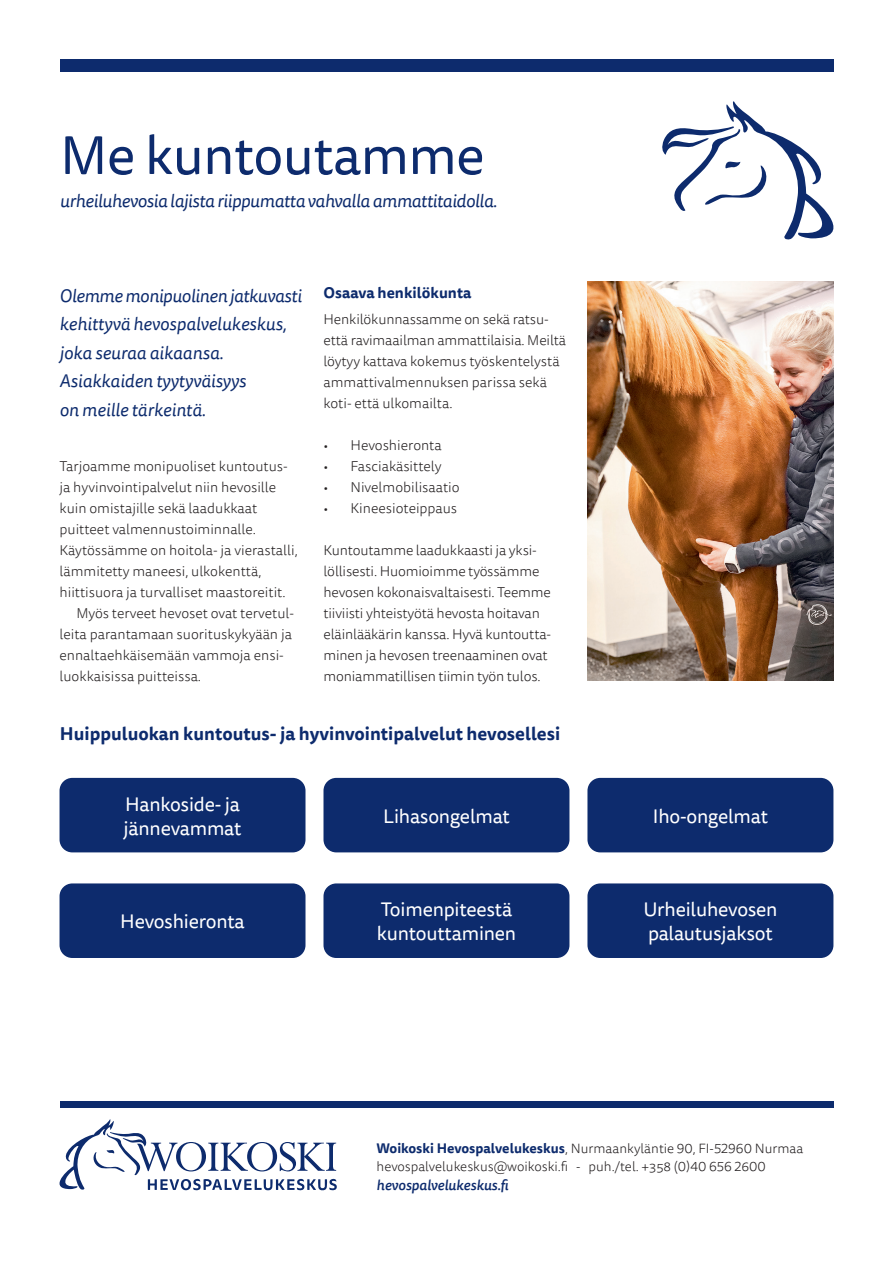
<style>
.page{position:relative;width:893px;height:1263px;background:#fff}
.page>*{position:absolute;margin:0;border:0;box-sizing:border-box;transform-origin:0 0}
.t1{font:54px "Tisa Sans Pro";letter-spacing:-.01em;color:#0d2b6d}
.t2{font:19.5px/24px "Tisa Sans Pro";letter-spacing:-.01em;color:#fff}
.t3{font:italic 18px/28.5px "Tisa Sans Pro";letter-spacing:-.015em;color:#0d2b6d}
.t4{font:700 18px "Tisa Sans Pro";color:#0d2b6d}
.t5{font:700 15px "Tisa Sans Pro";color:#0d2b6d}
.t6{font:300 14.25px/21px "Tisa Sans Pro";letter-spacing:-.005em;color:#231f20}
.t7{font:italic 500 14.25px "Tisa Sans Pro";color:#0d2b6d}
.t8{font:300 13.5px/18px "Tisa Sans Pro";color:#231f20}
.s1{font-weight:700;color:#0d2b6d}
</style>
<div class="page">
<div style="left:60px;top:60px;width:773px;height:12px;background:#0d2b6d"></div>
<div style="left:60px;top:1101px;width:773px;height:6px;background:#0d2b6d"></div>
<svg style="left:59px;top:1119px;width:278px;height:72px"></svg>
<svg style="left:662px;top:101px;width:172px;height:139px"></svg>
<img style="left:587px;top:282px;width:246px;height:398px">
<div style="left:60px;top:778px;width:245px;height:74px;background:#0d2b6d;border-radius:13px"></div>
<div style="left:60px;top:883px;width:245px;height:75px;background:#0d2b6d;border-radius:13px"></div>
<div style="left:323px;top:883px;width:246px;height:75px;background:#0d2b6d;border-radius:13px"></div>
<div style="left:587px;top:883px;width:246px;height:75px;background:#0d2b6d;border-radius:13px"></div>
<div style="left:323px;top:778px;width:246px;height:74px;background:#0d2b6d;border-radius:13px"></div>
<div style="left:587px;top:778px;width:246px;height:74px;background:#0d2b6d;border-radius:13px"></div>
<p class="t1" style="left:60px;top:119px;width:426px">Me kuntoutamme</p>
<p class="t3" style="left:60px;top:187px;width:439px">urheiluhevosia lajista riippumatta vahvalla ammattitaidolla.</p>
<p class="t3" style="left:60px;top:282px;width:244px">Olemme monipuolinen jatkuvasti kehittyvä hevospalvelukeskus, joka seuraa aikaansa.<br>Asiakkaiden tyytyväisyys<br>on meille tärkeintä.</p>
<p class="t6" style="left:60px;top:456px;width:230px">Tarjoamme monipuoliset kuntoutus&shy;ja hyvinvointipalvelut niin hevosille kuin omistajille sekä laadukkaat puitteet valmennustoiminnalle.</p>
<p class="t6" style="left:60px;top:540px;width:240px">Käytössämme on hoitola- ja vierastalli, lämmitetty maneesi, ulkokenttä, hiittisuora ja turvalliset maastoreitit.</p>
<p class="t6" style="left:60px;top:603px;width:236px;text-indent:17px">Myös terveet hevoset ovat tervetul&shy;leita parantamaan suorituskykyään ja ennaltaehkäisemään vammoja ensi&shy;luokkaisissa puitteissa.</p>
<p class="t5" style="left:323px;top:282px;width:149px">Osaava henkilökunta</p>
<p class="t6" style="left:323px;top:309px;width:244px">Henkilökunnassamme on sekä ratsu&shy;että ravimaailman ammattilaisia. Meiltä löytyy kattava kokemus työskentelystä ammattivalmennuksen parissa sekä koti- että ulkomailta.</p>
<p class="t6" style="left:323px;top:435px;width:120px">• Hevoshieronta</p>
<p class="t6" style="left:323px;top:456px;width:120px">• Fasciakäsittely</p>
<p class="t6" style="left:323px;top:477px;width:138px">• Nivelmobilisaatio</p>
<p class="t6" style="left:323px;top:498px;width:135px">• Kineesioteippaus</p>
<p class="t6" style="left:323px;top:540px;width:229px">Kuntoutamme laadukkaasti ja yksi&shy;löllisesti. Huomioimme työssämme hevosen kokonaisvaltaisesti. Teemme tiiviisti yhteistyötä hevosta hoitavan eläinlääkärin kanssa. Hyvä kuntoutta&shy;minen ja hevosen treenaaminen ovat moniammatillisen tiimin työn tulos.</p>
<p class="t4" style="left:60px;top:720px;width:502px">Huippuluokan kuntoutus- ja hyvinvointipalvelut hevosellesi</p>
<p class="t2" style="left:124px;top:792px;width:119px">Hankoside- ja jännevammat</p>
<p class="t2" style="left:120px;top:909px;width:126px">Hevoshieronta</p>
<p class="t2" style="left:383px;top:804px;width:128px">Lihasongelmat</p>
<p class="t2" style="left:377px;top:897px;width:141px">Toimenpiteestä kuntouttaminen</p>
<p class="t2" style="left:653px;top:804px;width:117px">Iho-ongelmat</p>
<p class="t2" style="left:643px;top:897px;width:136px">Urheiluhevosen palautusjaksot</p>
<p class="t8" style="left:377px;top:1139px;width:428px"><span class="s1">Woikoski Hevospalvelukeskus</span>, Nurmaankyläntie 90, FI-52960 Nurmaa hevospalvelukeskus@woikoski.fi - puh./tel. +358 (0)40 656 2600</p>
<p class="t7" style="left:377px;top:1175px;width:133px">hevospalvelukeskus.fi</p>
</div>
